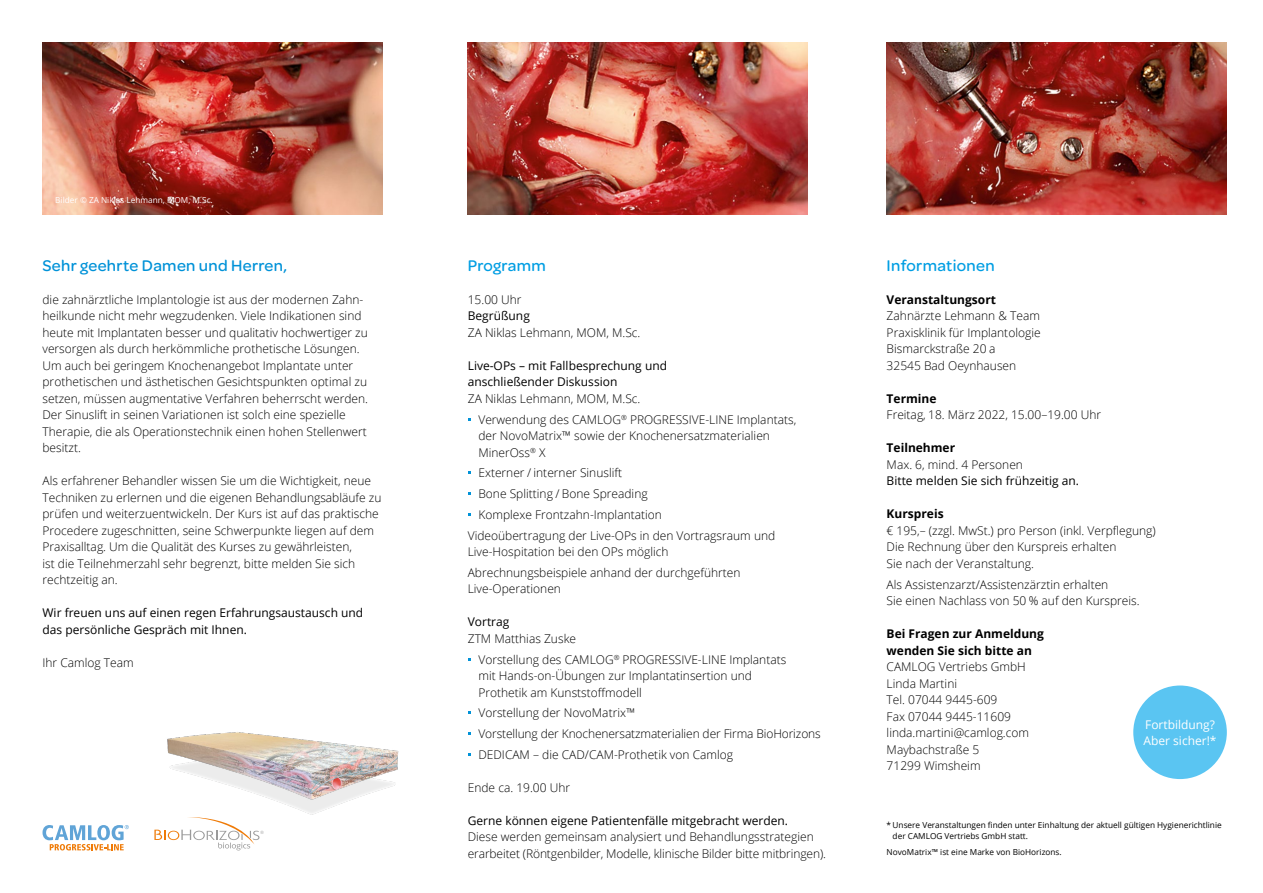
<style>
.page{position:relative;width:1263px;height:893px;background:#fff}
.page>*{position:absolute;margin:0;border:0;box-sizing:border-box;transform-origin:0 0}
.t1{font:500 16.5px "Omnes";letter-spacing:.02em;color:#0092d8}
.t2{font:500 16.5px "Omnes";letter-spacing:.02em;color:#009ee3}
.t3{font:300 12px/16.5px "Open Sans";color:#000}
.t4{font:12px/16.5px "Open Sans";color:#000}
.t5{font:700 12px/16.5px "Open Sans";color:#000}
.t6{font:12px/16.5px "Open Sans";color:#fff}
.t7{font:8.25px/11.2px "Open Sans";color:#000}
.t8{font:8.25px "Open Sans";color:#fff}
</style>
<div class="page">
<img style="left:167px;top:732px;width:232px;height:83px">
<img style="left:468px;top:43px;width:340px;height:172px">
<img style="left:887px;top:43px;width:340px;height:172px">
<img style="left:43px;top:43px;width:340px;height:172px">
<svg style="left:43px;top:825px;width:86px;height:25px"></svg>
<div style="left:1133px;top:685px;width:94px;height:94px;background:#5ac5f2;border-radius:50%"></div>
<svg style="left:154px;top:817px;width:110px;height:33px"></svg>
<p class="t8" style="left:55px;top:195px;width:159px">Bilder © ZA Niklas Lehmann, MOM, M.Sc.</p>
<h1 class="t1" style="left:43px;top:254px;width:246px">Sehr geehrte Damen und Herren,</h1>
<p class="t3" style="left:43px;top:291px;width:327px">die zahnärztliche Implantologie ist aus der modernen Zahn&shy;heilkunde nicht mehr wegzudenken. Viele Indikationen sind heute mit Implantaten besser und qualitativ hochwertiger zu versorgen als durch herkömmliche prothetische Lösungen.<br>Um auch bei geringem Knochenangebot Implantate unter prothetischen und ästhetischen Gesichtspunkten optimal zu setzen, müssen augmentative Verfahren beherrscht werden.<br>Der Sinuslift in seinen Variationen ist solch eine spezielle Therapie, die als Operationstechnik einen hohen Stellenwert besitzt.</p>
<p class="t3" style="left:43px;top:472px;width:340px">Als erfahrener Behandler wissen Sie um die Wichtigkeit, neue Techniken zu erlernen und die eigenen Behandlungsabläufe zu prüfen und weiterzuentwickeln. Der Kurs ist auf das praktische Procedere zugeschnitten, seine Schwerpunkte liegen auf dem Praxisalltag. Um die Qualität des Kurses zu gewährleisten,<br>ist die Teilnehmerzahl sehr begrenzt, bitte melden Sie sich rechtzeitig an.</p>
<p class="t4" style="left:43px;top:604px;width:322px">Wir freuen uns auf einen regen Erfahrungsaustausch und das persönliche Gespräch mit Ihnen.</p>
<p class="t3" style="left:43px;top:654px;width:93px">Ihr Camlog Team</p>
<h1 class="t2" style="left:468px;top:254px;width:80px">Programm</h1>
<p class="t3" style="left:468px;top:291px;width:55px">15.00 Uhr</p>
<p class="t4" style="left:468px;top:307px;width:64px">Begrüßung</p>
<p class="t3" style="left:468px;top:324px;width:174px">ZA Niklas Lehmann, MOM, M.Sc.</p>
<p class="t4" style="left:468px;top:357px;width:201px">Live-OPs – mit Fallbesprechung und anschließender Diskussion</p>
<p class="t3" style="left:478px;top:388px;width:319px;line-height:20.7px;text-indent:-11px">ZA Niklas Lehmann, MOM, M.Sc.<br>Verwendung des CAMLOG<sup>®</sup> PROGRESSIVE-LINE Implantats,</p>
<p class="t3" style="left:478px;top:427px;width:293px">der NovoMatrix™ sowie der Knochenersatzmaterialien<br>MinerOss<sup>®</sup> X</p>
<p class="t3" style="left:478px;top:464px;width:145px">Externer / interner Sinuslift</p>
<p class="t3" style="left:478px;top:485px;width:171px">Bone Splitting / Bone Spreading</p>
<p class="t3" style="left:478px;top:506px;width:185px">Komplexe Frontzahn-Implantation</p>
<p class="t3" style="left:468px;top:527px;width:309px">Videoübertragung der Live-OPs in den Vortragsraum und</p>
<p class="t3" style="left:468px;top:541px;width:274px;line-height:20.7px">Live-Hospitation bei den OPs möglich<br>Abrechnungsbeispiele anhand der durchgeführten</p>
<p class="t3" style="left:468px;top:580px;width:95px">Live-Operationen</p>
<p class="t4" style="left:468px;top:613px;width:43px">Vortrag</p>
<p class="t3" style="left:478px;top:628px;width:309px;line-height:20.7px;text-indent:-11px">ZTM Matthias Zuske<br>Vorstellung des CAMLOG<sup>®</sup> PROGRESSIVE-LINE Implantats</p>
<p class="t3" style="left:478px;top:667px;width:275px">mit Hands-on-Übungen zur Implantatinsertion und<br>Prothetik am Kunststoffmodell</p>
<p class="t3" style="left:478px;top:702px;width:344px;line-height:20.7px">Vorstellung der NovoMatrix™<br>Vorstellung der Knochenersatzmaterialien der Firma BioHorizons<br>DEDICAM – die CAD/CAM-Prothetik von Camlog</p>
<p class="t3" style="left:468px;top:779px;width:104px">Ende ca. 19.00 Uhr</p>
<p class="t4" style="left:468px;top:812px;width:322px">Gerne können eigene Patientenfälle mitgebracht werden.</p>
<p class="t3" style="left:468px;top:828px;width:360px">Diese werden gemeinsam analysiert und Behandlungsstrategien erarbeitet (Röntgenbilder, Modelle, klinische Bilder bitte mitbringen).</p>
<h1 class="t2" style="left:887px;top:254px;width:109px">Informationen</h1>
<p class="t5" style="left:887px;top:291px;width:111px">Veranstaltungsort</p>
<p class="t3" style="left:887px;top:307px;width:156px">Zahnärzte Lehmann &amp; Team<br>Praxisklinik für Implantologie<br>Bismarckstraße 20 a<br>32545 Bad Oeynhausen</p>
<p class="t5" style="left:887px;top:390px;width:51px">Termine</p>
<p class="t3" style="left:887px;top:406px;width:216px">Freitag, 18. März 2022, 15.00–19.00 Uhr</p>
<p class="t5" style="left:887px;top:439px;width:70px">Teilnehmer</p>
<p class="t3" style="left:887px;top:456px;width:138px">Max. 6, mind. 4 Personen</p>
<p class="t4" style="left:887px;top:472px;width:194px">Bitte melden Sie sich frühzeitig an.</p>
<p class="t5" style="left:887px;top:505px;width:59px">Kurspreis</p>
<p class="t3" style="left:887px;top:522px;width:271px">€ 195,– (zzgl. MwSt.) pro Person (inkl. Verpflegung)<br>Die Rechnung über den Kurspreis erhalten<br>Sie nach der Veranstaltung.</p>
<p class="t3" style="left:887px;top:576px;width:254px">Als Assistenzarzt/Assistenzärztin erhalten<br>Sie einen Nachlass von 50 % auf den Kurspreis.</p>
<p class="t5" style="left:887px;top:625px;width:159px">Bei Fragen zur Anmeldung wenden Sie sich bitte an</p>
<p class="t3" style="left:887px;top:658px;width:144px">CAMLOG Vertriebs GmbH<br>Linda Martini<br>Tel. 07044 9445-609<br>Fax 07044 9445-11609 linda.martini@camlog.com<br>Maybachstraße 5<br>71299 Wimsheim</p>
<p class="t6" style="left:1143px;top:716px;width:74px">Fortbildung?<br>Aber sicher!*</p>
<p class="t7" style="left:893px;top:819px;width:331px;text-indent:-6px">* Unsere Veranstaltungen finden unter Einhaltung der aktuell gültigen Hygienerichtlinie der CAMLOG Vertriebs GmbH statt.</p>
<p class="t7" style="left:887px;top:846px;width:177px">NovoMatrix™ ist eine Marke von BioHorizons.</p>
</div>
